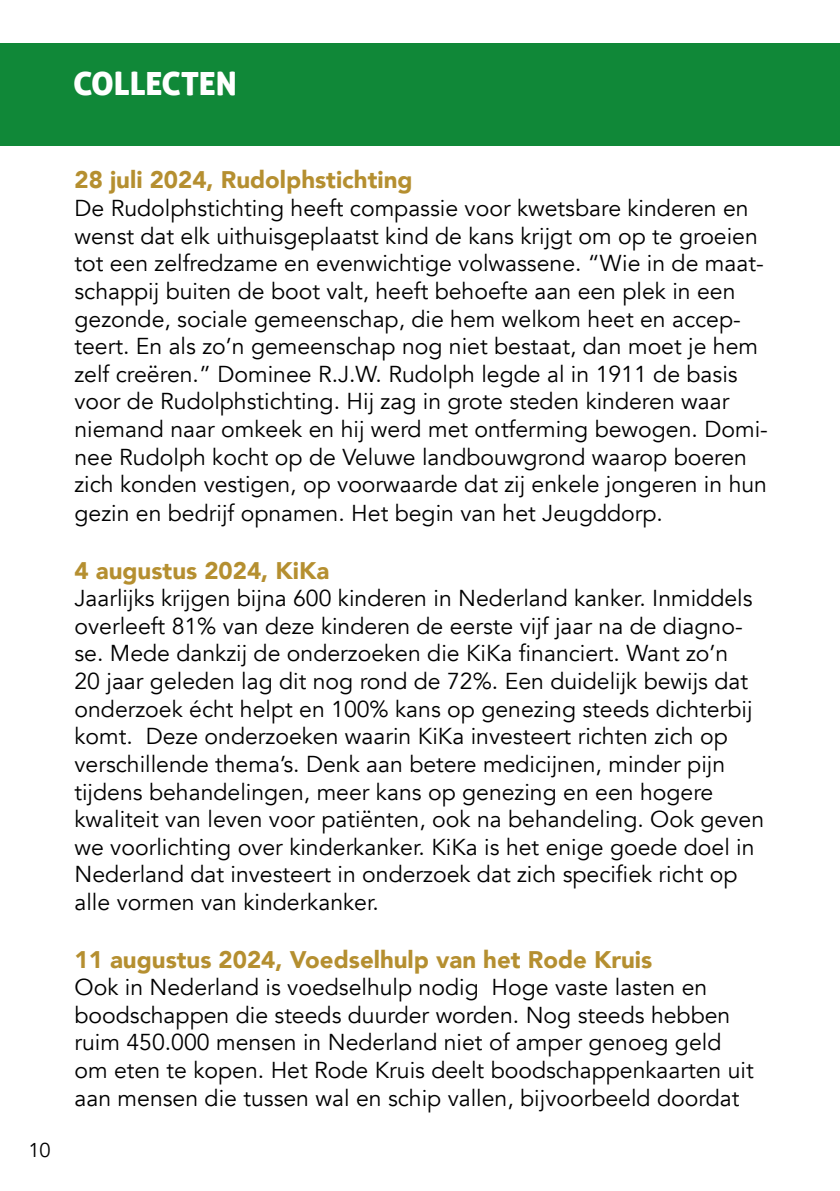
<style>
.page{position:relative;width:840px;height:1191px;background:#fff}
.page>*{position:absolute;margin:0;border:0;box-sizing:border-box;transform-origin:0 0}
.t1{font:32px "Aller Display";color:#fff}
.t2{font:900 24px "Avenir";color:#b58f30}
.t3{font:23px/27.6px "Avenir";color:#000}
.t4{font:20px "Avenir";color:#000}
</style>
<div class="page">
<div style="left:0;top:44px;width:839px;height:102px;background:#108838"></div>
<h1 class="t1" style="left:73px;top:64px;width:165px">COLLECTEN</h1>
<p class="t4" style="left:28px;top:1138px;width:24px">10</p>
<p class="t2" style="left:74px;top:159px;width:339px">28 juli 2024, Rudolphstichting</p>
<p class="t3" style="left:74px;top:195px;width:694px">De Rudolphstichting heeft compassie voor kwetsbare kinderen en wenst dat elk uithuisgeplaatst kind de kans krijgt om op te groeien tot een zelfredzame en evenwichtige volwassene. “Wie in de maat&shy;schappij buiten de boot valt, heeft behoefte aan een plek in een gezonde, sociale gemeenschap, die hem welkom heet en accep&shy;teert. En als zo’n gemeenschap nog niet bestaat, dan moet je hem zelf creëren.” Dominee R.J.W. Rudolph legde al in 1911 de basis voor de Rudolphstichting. Hij zag in grote steden kinderen waar niemand naar omkeek en hij werd met ontferming bewogen. Domi&shy;nee Rudolph kocht op de Veluwe landbouwgrond waarop boeren zich konden vestigen, op voorwaarde dat zij enkele jongeren in hun gezin en bedrijf opnamen. Het begin van het Jeugddorp.</p>
<p class="t2" style="left:74px;top:549px;width:256px">4 augustus 2024, KiKa</p>
<p class="t3" style="left:74px;top:585px;width:690px">Jaarlijks krijgen bijna 600 kinderen in Nederland kanker. Inmiddels overleeft 81% van deze kinderen de eerste vijf jaar na de diagno&shy;se. Mede dankzij de onderzoeken die KiKa financiert. Want zo’n<br>20 jaar geleden lag dit nog rond de 72%. Een duidelijk bewijs dat onderzoek écht helpt en 100% kans op genezing steeds dichterbij komt. Deze onderzoeken waarin KiKa investeert richten zich op verschillende thema’s. Denk aan betere medicijnen, minder pijn tijdens behandelingen, meer kans op genezing en een hogere kwaliteit van leven voor patiënten, ook na behandeling. Ook geven we voorlichting over kinderkanker. KiKa is het enige goede doel in Nederland dat investeert in onderzoek dat zich specifiek richt op alle vormen van kinderkanker.</p>
<p class="t2" style="left:74px;top:938px;width:579px">11 augustus 2024, Voedselhulp van het Rode Kruis</p>
<p class="t3" style="left:74px;top:974px;width:680px">Ook in Nederland is voedselhulp nodig Hoge vaste lasten en boodschappen die steeds duurder worden. Nog steeds hebben ruim 450.000 mensen in Nederland niet of amper genoeg geld om eten te kopen. Het Rode Kruis deelt boodschappenkaarten uit aan mensen die tussen wal en schip vallen, bijvoorbeeld doordat</p>
</div>
